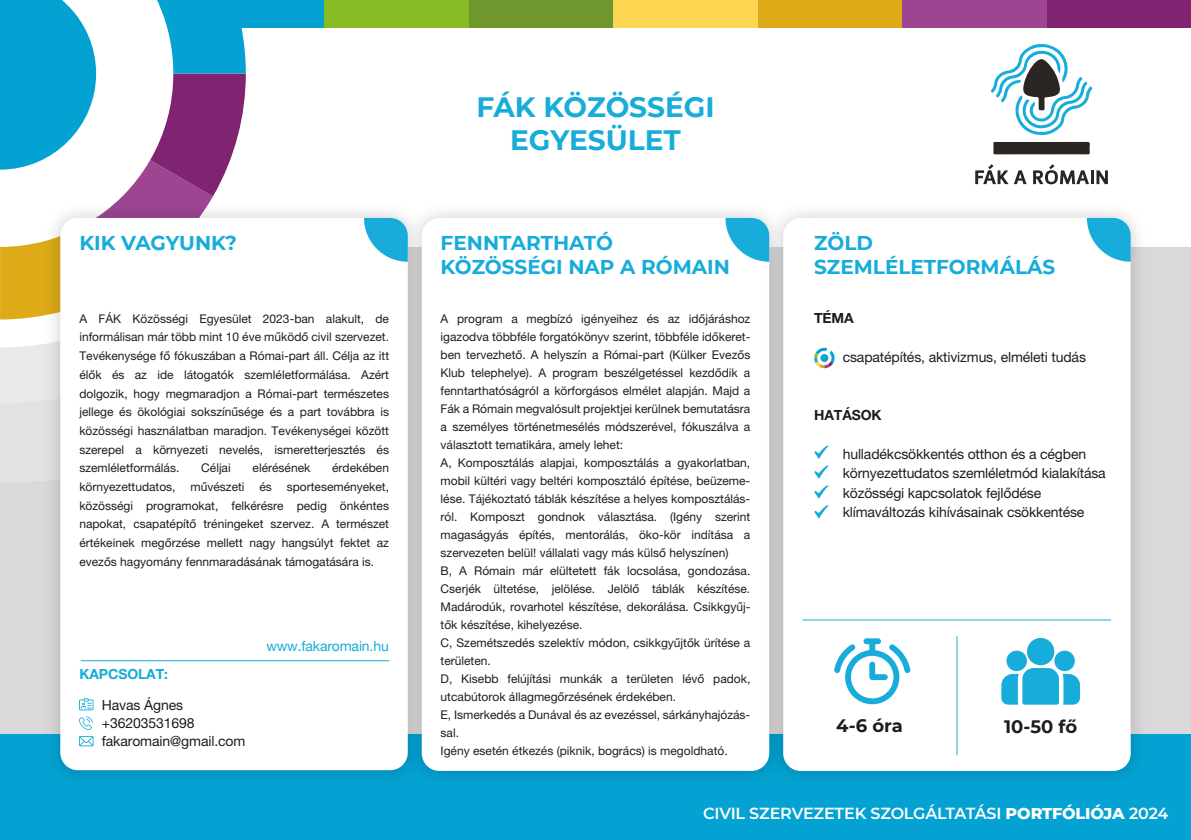
<style>
.page{position:relative;width:1191px;height:840px;background:#fff}
.page>*{position:absolute;margin:0;border:0;box-sizing:border-box;transform-origin:0 0}
.t1{font:700 28px/33.6px "Montserrat";color:#17acd9;text-align:center}
.t2{font:700 20px/24px "Montserrat";color:#17acd9}
.t3{font:700 18px "Montserrat";color:#1d1d1b}
.t4{font:600 16px "Montserrat";letter-spacing:-.01em;color:#fff}
.t5{font:14px/19.4px "Helvetica Neue LT Pro";letter-spacing:-.01em;color:#1d1d1b}
.t6{font:14px "Helvetica Neue LT Pro";letter-spacing:-.01em;color:#17acd9}
.t7{font:700 14px "Helvetica Neue LT Pro";letter-spacing:-.01em;color:#1d1d1b}
.t8{font:700 14px "Helvetica Neue LT Pro";letter-spacing:-.01em;color:#17acd9}
.t9{font:12px/18px "Helvetica Neue LT Pro";color:#1d1d1b;text-align:justify}
.s1{font-weight:800}
</style>
<div class="page">
<div style="left:0;top:626px;width:1191px;height:213px;background:#04a2d3"></div>
<div style="left:0;top:247px;width:10px;height:486px;background:#d9d9d9"></div>
<div style="left:10px;top:247px;width:1181px;height:486px;background:#d9d9d9"></div>
<svg style="left:0;top:0;width:246px;height:404px"></svg>
<div style="left:1046px;top:0;width:145px;height:28px;background:#802371"></div>
<div style="left:902px;top:0;width:144px;height:28px;background:#9e4592"></div>
<div style="left:757px;top:0;width:145px;height:28px;background:#ddab17"></div>
<div style="left:613px;top:0;width:144px;height:28px;background:#fcd651"></div>
<div style="left:468px;top:0;width:145px;height:28px;background:#6f972d"></div>
<div style="left:324px;top:0;width:144px;height:28px;background:#88bc24"></div>
<div style="left:179px;top:0;width:145px;height:28px;background:#04a2d3"></div>
<img style="left:36px;top:193px;width:362px;height:584px">
<div style="left:60px;top:218px;width:348px;height:551px;background:#fff;border-radius:18px"></div>
<hr style="left:81px;top:660px;width:308px;height:1px;background:#17acd9">
<svg style="left:364px;top:218px;width:34px;height:43px"></svg>
<img style="left:398px;top:212px;width:361px;height:565px">
<div style="left:422px;top:218px;width:347px;height:552px;background:#fff;border-radius:18px"></div>
<svg style="left:725px;top:218px;width:34px;height:43px"></svg>
<img style="left:759px;top:212px;width:396px;height:565px">
<div style="left:783px;top:218px;width:347px;height:552px;background:#fff;border-radius:18px"></div>
<div style="left:1027px;top:637px;width:27px;height:28px;background:#17acd9;border-radius:50%"></div>
<svg style="left:1001px;top:667px;width:79px;height:37px"></svg>
<div style="left:1006px;top:650px;width:21px;height:20px;background:#17acd9;border-radius:50%"></div>
<div style="left:1054px;top:650px;width:20px;height:20px;background:#17acd9;border-radius:50%"></div>
<svg style="left:834px;top:638px;width:76px;height:66px"></svg>
<svg style="left:814px;top:445px;width:15px;height:14px"></svg>
<svg style="left:814px;top:465px;width:15px;height:13px"></svg>
<svg style="left:814px;top:485px;width:15px;height:13px"></svg>
<svg style="left:814px;top:505px;width:15px;height:13px"></svg>
<hr style="left:803px;top:619px;width:308px;height:1px;background:#17acd9">
<hr style="left:956px;top:636px;width:1px;height:119px;background:#17acd9">
<svg style="left:1087px;top:218px;width:43px;height:43px"></svg>
<svg style="left:814px;top:347px;width:21px;height:21px"></svg>
<svg style="left:79px;top:716px;width:14px;height:13px"></svg>
<svg style="left:79px;top:698px;width:14px;height:12px"></svg>
<svg style="left:79px;top:736px;width:14px;height:10px"></svg>
<svg style="left:993px;top:142px;width:97px;height:12px"></svg>
<svg style="left:990px;top:44px;width:103px;height:92px"></svg>
<svg style="left:975px;top:164px;width:51px;height:20px"></svg>
<svg style="left:1033px;top:164px;width:56px;height:20px"></svg>
<hr style="left:1090px;top:170px;width:3px;height:14px;background:#2b2523">
<svg style="left:1096px;top:170px;width:11px;height:14px"></svg>
<h2 class="t2" style="left:79px;top:230px;width:159px">KIK VAGYUNK?</h2>
<p class="t9" style="left:79px;top:309px;width:311px;line-height:18.6px">A FÁK Közösségi Egyesület 2023-ban alakult, de informálisan már több mint 10 éve működő civil szervezet.<br>Tevékenysége fő fókuszában a Római-part áll. Célja az itt élők és az ide látogatók szemléletformálása. Azért dolgozik, hogy megmaradjon a Római-part természetes jellege és ökológiai sokszínűsége és a part továbbra is közösségi használatban maradjon. Tevékenységei között szerepel a környezeti nevelés, ismeretterjesztés és szemléletformálás.</p>
<p class="t9" style="left:79px;top:458px;width:311px;line-height:18.6px;text-indent:253px">érdekében környezettudatos, művészeti és sporteseményeket, közösségi programokat, felkérésre pedig önkéntes napokat, csapatépítő tréningeket szervez. A természet értékeinek megőrzése mellett nagy hangsúlyt fektet az evezős hagyomány fennmaradásának támogatására is.</p>
<p class="t9" style="left:201px;top:458px;width:31px">Céljai</p>
<p class="t9" style="left:252px;top:458px;width:59px">elérésének</p>
<p class="t8" style="left:79px;top:664px;width:90px">KAPCSOLAT:</p>
<p class="t5" style="left:102px;top:695px;width:145px;line-height:18px">Havas Ágnes +36203531698 fakaromain@gmail.com</p>
<p class="t6" style="left:266px;top:637px;width:124px">www.fakaromain.hu</p>
<h1 class="t1" style="left:476px;top:88px;width:240px">FÁK KÖZÖSSÉGI<br>EGYESÜLET</h1>
<h2 class="t2" style="left:440px;top:230px;width:291px">FENNTARTHATÓ<br>KÖZÖSSÉGI NAP A RÓMAIN</h2>
<p class="t9" style="left:440px;top:309px;width:311px;text-align:left">A program a megbízó igényeihez és az időjáráshoz igazodva többféle forgatókönyv szerint, többféle időkeret&shy;ben tervezhető. A helyszín a Római-part (Külker Evezős Klub telephelye). A program beszélgetéssel kezdődik a fenntarthatóságról a körforgásos elmélet alapján. Majd a Fák a Rómain megvalósult projektjei kerülnek bemutatásra a személyes történetmesélés módszerével, fókuszálva a választott tematikára, amely lehet:<br>A, Komposztálás alapjai, komposztálás a gyakorlatban, mobil kültéri vagy beltéri komposztáló építése, beüzeme&shy;lése. Tájékoztató táblák készítése a helyes komposztálás&shy;ról. Komposzt gondnok választása. (Igény szerint magaságyás építés, mentorálás, öko-kör indítása a szervezeten belül! vállalati vagy más külső helyszínen)<br>B, A Rómain már elültetett fák locsolása, gondozása.<br>Cserjék ültetése, jelölése. Jelölő táblák készítése.<br>Madárodúk, rovarhotel készítése, dekorálása. Csikkgyűj&shy;tők készítése, kihelyezése.<br>C, Szemétszedés szelektív módon, csikkgyűjtők ürítése a területen.<br>D, Kisebb felújítási munkák a területen lévő padok, utcabútorok állagmegőrzésének érdekében.<br>E, Ismerkedés a Dunával és az evezéssel, sárkányhajózás&shy;sal.<br>Igény esetén étkezés (piknik, bogrács) is megoldható.</p>
<h2 class="t2" style="left:814px;top:230px;width:242px">ZÖLD<br>SZEMLÉLETFORMÁLÁS</h2>
<p class="t7" style="left:814px;top:309px;width:41px">TÉMA</p>
<p class="t5" style="left:842px;top:347px;width:245px">csapatépítés, aktivizmus, elméleti tudás</p>
<p class="t7" style="left:814px;top:406px;width:69px">HATÁSOK</p>
<p class="t5" style="left:842px;top:443px;width:265px">hulladékcsökkentés otthon és a cégben környezettudatos szemléletmód kialakítása közösségi kapcsolatok fejlődése klímaváltozás kihívásainak csökkentése</p>
<h3 class="t3" style="left:836px;top:712px;width:68px">4-6 óra</h3>
<h3 class="t3" style="left:1004px;top:712px;width:74px">10-50 fő</h3>
<h3 class="t4" style="left:703px;top:801px;width:467px">CIVIL SZERVEZETEK SZOLGÁLTATÁSI <span class="s1">PORTFÓLIÓJA</span> 2024</h3>
</div>
